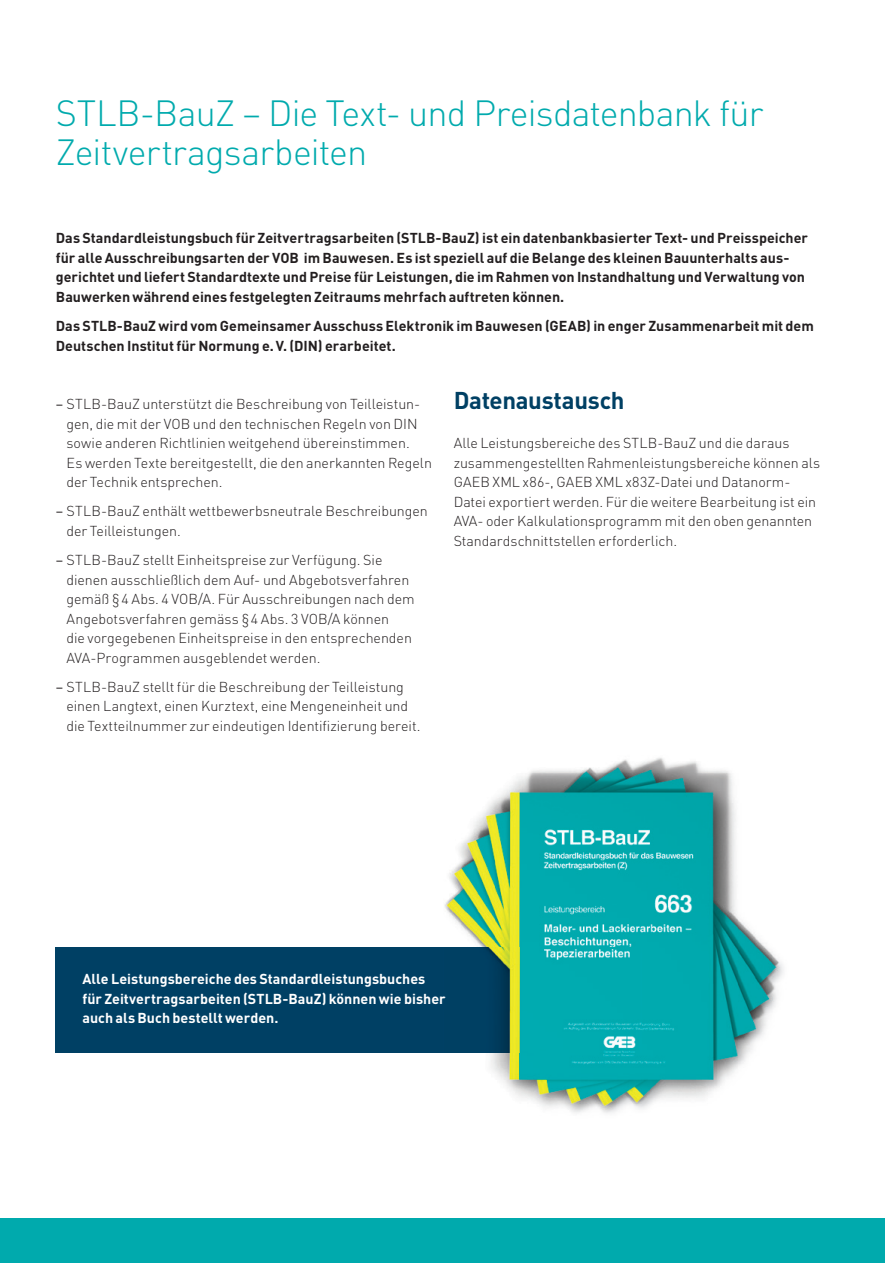
<style>
.page{position:relative;width:885px;height:1263px;background:#fff}
.page>*{position:absolute;margin:0;border:0;box-sizing:border-box;transform-origin:0 0}
.t1{font:300 36px/39px "DIN";letter-spacing:-.025em;color:#00aaad}
.t2{font:700 24px "DIN";letter-spacing:-.015em;color:#004064}
.t3{font:300 14.25px/19.5px "DIN";letter-spacing:-.005em;color:#231f20}
.t4{font:700 14.25px/19.5px "DIN";color:#231f20}
.t5{font:700 14.25px/19.5px "DIN";color:#fff}
.s1{font-weight:400}
</style>
<div class="page">
<div style="left:0;top:1218px;width:884px;height:45px;background:#00aaad"></div>
<div style="left:56px;top:947px;width:585px;height:106px;background:#004064"></div>
<img style="left:444px;top:758px;width:340px;height:355px">
<h1 class="t1" style="left:56px;top:93px;width:709px">STLB-BauZ – Die Text- und Preis datenbank für<br>Zeitvertragsarbeiten</h1>
<p class="t4" style="left:56px;top:228px;width:753px">Das Standardleistungsbuch für Zeitvertragsarbeiten (STLB-BauZ) ist ein datenbankbasierter Text- und Preisspeicher für alle Ausschreibungsarten der VOB im Bauwesen. Es ist speziell auf die Belange des kleinen Bauunterhalts aus&shy;gerichtet und liefert Standardtexte und Preise für Leistungen, die im Rahmen von Instandhaltung und Verwaltung von Bauwerken während eines festgelegten Zeitraums mehrfach auftreten können.</p>
<p class="t4" style="left:56px;top:316px;width:759px">Das STLB-BauZ wird vom Gemeinsamer Ausschuss Elektronik im Bauwesen (GEAB) in enger Zusammenarbeit mit dem<br>Deutschen Institut für Normung e. V. (DIN) erarbeitet.</p>
<h2 class="t2" style="left:453px;top:385px;width:172px">Datenaustausch</h2>
<p class="t3" style="left:453px;top:433px;width:368px">Alle Leistungsbereiche des STLB-BauZ und die daraus zusammengestellten Rahmenleistungsbereiche können als GAEB XML x86-, GAEB XML x83Z-Datei und Datanorm-Datei exportiert werden. Für die weitere Bearbeitung ist ein AVA- oder Kalkulationsprogramm mit den oben genannten Standardschnittstellen erforderlich.</p>
<p class="t3" style="left:66px;top:394px;width:367px;text-indent:-11px"><span class="s1">−</span> STLB-BauZ unterstützt die Beschreibung von Teilleistun&shy;gen, die mit der VOB und den technischen Regeln von DIN sowie anderen Richtlinien weitgehend übereinstimmen.<br>Es werden Texte bereitgestellt, die den anerkannten Regeln der Technik entsprechen.</p>
<p class="t3" style="left:66px;top:501px;width:363px;text-indent:-11px"><span class="s1">−</span> STLB-BauZ enthält wettbewerbsneutrale Beschreibungen der Teilleistungen.</p>
<p class="t3" style="left:66px;top:550px;width:349px;text-indent:-11px"><span class="s1">−</span> STLB-BauZ stellt Einheitspreise zur Verfügung. Sie dienen ausschließlich dem Auf- und Abgebotsverfahren gemäß § 4 Abs. 4 VOB/A. Für Ausschreibungen nach dem Ange bots verfahren gemäss § 4 Abs. 3 VOB/A können<br>die vorgegebenen Einheitspreise in den entsprechenden AVA-Programmen ausgeblendet werden.</p>
<p class="t3" style="left:66px;top:677px;width:355px;text-indent:-11px"><span class="s1">−</span> STLB-BauZ stellt für die Beschreibung der Teilleistung einen Langtext, einen Kurztext, eine Mengeneinheit und die Textteilnummer zur eindeutigen Identifizierung bereit.</p>
<p class="t5" style="left:82px;top:969px;width:364px">Alle Leistungsbereiche des Standardleistungsbuches für Zeitvertragsarbeiten (STLB-BauZ) können wie bisher auch als Buch bestellt werden.</p>
</div>
